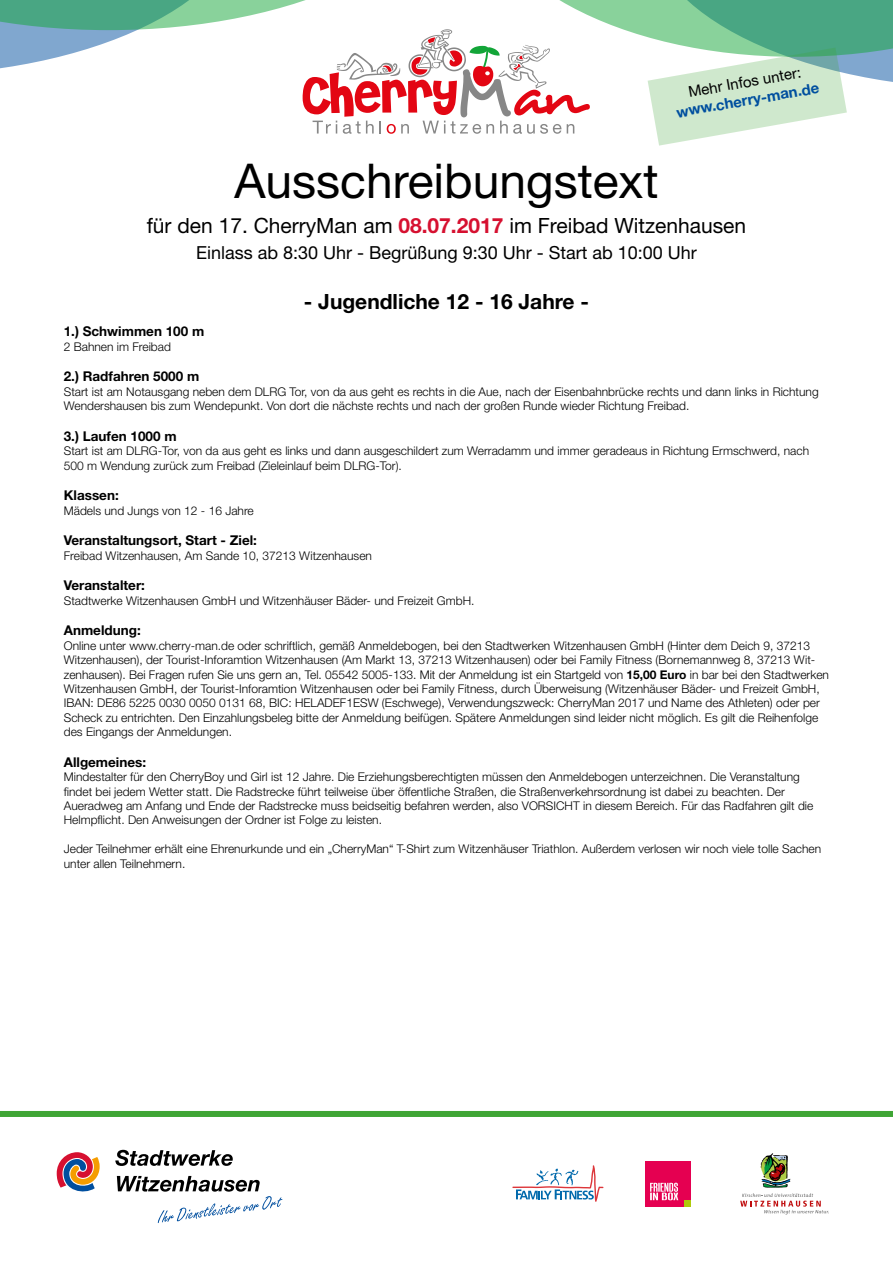
<style>
.page{position:relative;width:893px;height:1263px;background:#fff}
.page>*{position:absolute;margin:0;border:0;box-sizing:border-box;transform-origin:0 0}
.t1{font:48px "Helvetica Neue LT Std";color:#000}
.t2{font:21px "Helvetica Neue LT Std";color:#000}
.t3{font:700 21px "Helvetica Neue LT Std";color:#000}
.t4{font:18px "Helvetica Neue LT Std";color:#000}
.t5{font:700 15px "Helvetica Neue LT Std";color:#004f9f}
.t6{font:15px "Helvetica Neue LT Std";color:#000}
.t7{font:700 13.5px "Helvetica Neue LT Std";color:#000}
.t8{font:300 12px/14.4px "Helvetica Neue LT Std";color:#000}
.s1{font-weight:700;color:#d61030}
.s2{font-weight:700}
</style>
<div class="page">
<svg style="left:57px;top:1152px;width:43px;height:40px"></svg>
<svg style="left:115px;top:1150px;width:118px;height:16px"></svg>
<svg style="left:117px;top:1176px;width:165px;height:47px"></svg>
<div style="left:0;top:1111px;width:893px;height:6px;background:#3fa535"></div>
<div style="left:645px;top:1161px;width:46px;height:45px;background:#e50051"></div>
<svg style="left:650px;top:1183px;width:28px;height:17px"></svg>
<svg style="left:685px;top:1200px;width:6px;height:6px"></svg>
<svg style="left:740px;top:1193px;width:89px;height:21px"></svg>
<svg style="left:761px;top:1153px;width:29px;height:34px"></svg>
<svg style="left:512px;top:1165px;width:91px;height:37px"></svg>
<svg style="left:0;top:0;width:893px;height:146px"></svg>
<p class="t6" style="left:687px;top:83px;width:116px;rotate:-10deg">Mehr Infos unter:</p>
<p class="t5" style="left:675px;top:103px;width:146px;rotate:-10deg">www.cherry-man.de</p>
<h1 class="t1" style="left:234px;top:153px;width:426px">Ausschreibungstext</h1>
<h2 class="t2" style="left:147px;top:213px;width:601px">für den 17. CherryMan am <span class="s1">08.07.2017</span> im Freibad Witzenhausen</h2>
<h3 class="t4" style="left:196px;top:241px;width:502px">Einlass ab 8:30 Uhr - Begrüßung 9:30 Uhr - Start ab 10:00 Uhr</h3>
<h2 class="t3" style="left:304px;top:289px;width:287px">- Jugendliche 12 - 16 Jahre -</h2>
<p class="t7" style="left:64px;top:323px;width:142px">1.) Schwimmen 100 m</p>
<p class="t8" style="left:64px;top:339px;width:109px">2 Bahnen im Freibad</p>
<p class="t7" style="left:64px;top:368px;width:137px">2.) Radfahren 5000 m</p>
<p class="t8" style="left:64px;top:384px;width:756px">Start ist am Notausgang neben dem DLRG Tor, von da aus geht es rechts in die Aue, nach der Eisenbahnbrücke rechts und dann links in Richtung<br>Wendershausen bis zum Wendepunkt. Von dort die nächste rechts und nach der großen Runde wieder Richtung Freibad.</p>
<p class="t7" style="left:64px;top:428px;width:114px">3.) Laufen 1000 m</p>
<p class="t8" style="left:64px;top:444px;width:747px">Start ist am DLRG-Tor, von da aus geht es links und dann ausgeschildert zum Werradamm und immer geradeaus in Richtung Ermschwerd, nach<br>500 m Wendung zurück zum Freibad (Zieleinlauf beim DLRG-Tor).</p>
<p class="t7" style="left:64px;top:487px;width:56px">Klassen:</p>
<p class="t8" style="left:64px;top:503px;width:192px">Mädels und Jungs von 12 - 16 Jahre</p>
<p class="t7" style="left:64px;top:532px;width:195px">Veranstaltungsort, Start - Ziel:</p>
<p class="t8" style="left:64px;top:548px;width:310px">Freibad Witzenhausen, Am Sande 10, 37213 Witzenhausen</p>
<p class="t7" style="left:64px;top:577px;width:83px">Veranstalter:</p>
<p class="t8" style="left:64px;top:593px;width:412px">Stadtwerke Witzenhausen GmbH und Witzenhäuser Bäder- und Freizeit GmbH.</p>
<p class="t7" style="left:64px;top:622px;width:78px">Anmeldung:</p>
<p class="t8" style="left:64px;top:638px;width:767px">Online unter www.cherry-man.de oder schriftlich, gemäß Anmeldebogen, bei den Stadtwerken Witzenhausen GmbH (Hinter dem Deich 9, 37213<br>Witzenhausen), der Tourist-Inforamtion Witzenhausen (Am Markt 13, 37213 Witzenhausen) oder bei Family Fitness (Bornemannweg 8, 37213 Wit&shy;zenhausen). Bei Fragen rufen Sie uns gern an, Tel. 05542 5005-133. Mit der Anmeldung ist ein Startgeld von <span class="s2">15,00 Euro</span> in bar bei den Stadtwerken Witzenhausen GmbH, der Tourist-Inforamtion Witzenhausen oder bei Family Fitness, durch Überweisung (Witzenhäuser Bäder- und Freizeit GmbH, IBAN: DE86 5225 0030 0050 0131 68, BIC: HELADEF1ESW (Eschwege), Verwendungszweck: CherryMan 2017 und Name des Athleten) oder per Scheck zu entrichten. Den Einzahlungsbeleg bitte der Anmeldung beifügen. Spätere Anmeldungen sind leider nicht möglich. Es gilt die Reihenfolge des Eingangs der Anmeldungen.</p>
<p class="t7" style="left:64px;top:753px;width:84px">Allgemeines:</p>
<p class="t8" style="left:64px;top:769px;width:751px">Mindestalter für den CherryBoy und Girl ist 12 Jahre. Die Erziehungsberechtigten müssen den Anmeldebogen unterzeichnen. Die Veranstaltung findet bei jedem Wetter statt. Die Radstrecke führt teilweise über öffentliche Straßen, die Straßenverkehrsordnung ist dabei zu beachten. Der Aueradweg am Anfang und Ende der Radstrecke muss beidseitig befahren werden, also VORSICHT in diesem Bereich. Für das Radfahren gilt die Helmpflicht. Den Anweisungen der Ordner ist Folge zu leisten.</p>
<p class="t8" style="left:64px;top:841px;width:759px">Jeder Teilnehmer erhält eine Ehrenurkunde und ein „CherryMan“ T-Shirt zum Witzenhäuser Triathlon. Außerdem verlosen wir noch viele tolle Sachen unter allen Teilnehmern.</p>
</div>
